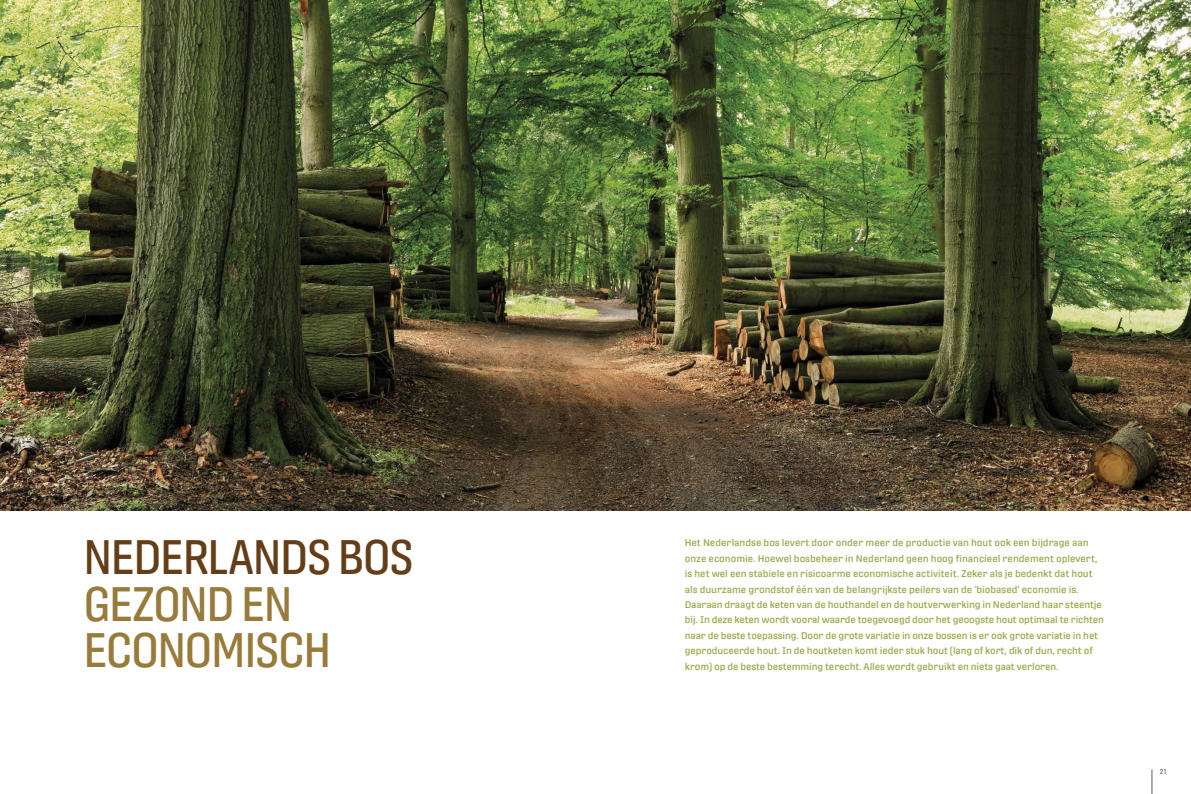
<style>
.page{position:relative;width:1191px;height:794px;background:#fff}
.page>*{position:absolute;margin:0;border:0;box-sizing:border-box;transform-origin:0 0}
.t1{font:48.12px/46.2px "Protipo Compact";letter-spacing:.01em;color:#987a3b}
.t2{font:48.12px "Protipo Compact";letter-spacing:.01em;color:#643e17}
.t3{font:500 9.62px/15.4px "Protipo";letter-spacing:-.01em;color:#95a948}
.t4{font:7px "Protipo Compact";color:#5e5e5d}
</style>
<div class="page">
<svg style="left:1151px;top:769px;width:1px;height:25px"></svg>
<img style="left:0;top:0;width:595px;height:510px">
<img style="left:595px;top:0;width:596px;height:510px">
<h1 class="t2" style="left:85px;top:530px;width:330px">NEDERLANDS BOS</h1>
<h1 class="t1" style="left:85px;top:580px;width:247px">GEZOND EN<br>ECONOMlSCH</h1>
<p class="t3" style="left:685px;top:535px;width:420px">Het Nederlandse bos levert door onder meer de productie van hout ook een bijdrage aan onze economie. Hoewel bosbeheer in Nederland geen hoog financieel rendement oplevert, is het wel een stabiele en risicoarme economische activiteit. Zeker als je bedenkt dat hout als duurzame grondstof één van de belangrijkste peilers van de ‘biobased’ economie is.<br>Daaraan draagt de keten van de houthandel en de houtverwerking in Nederland haar steentje bij. In deze keten wordt vooral waarde toegevoegd door het geoogste hout optimaal te richten naar de beste toepassing. Door de grote variatie in onze bossen is er ook grote variatie in het geproduceerde hout. In de houtketen komt ieder stuk hout (lang of kort, dik of dun, recht of krom) op de beste bestemming terecht. Alles wordt gebruikt en niets gaat verloren.</p>
<p class="t4" style="left:1160px;top:768px;width:8px">21</p>
</div>
